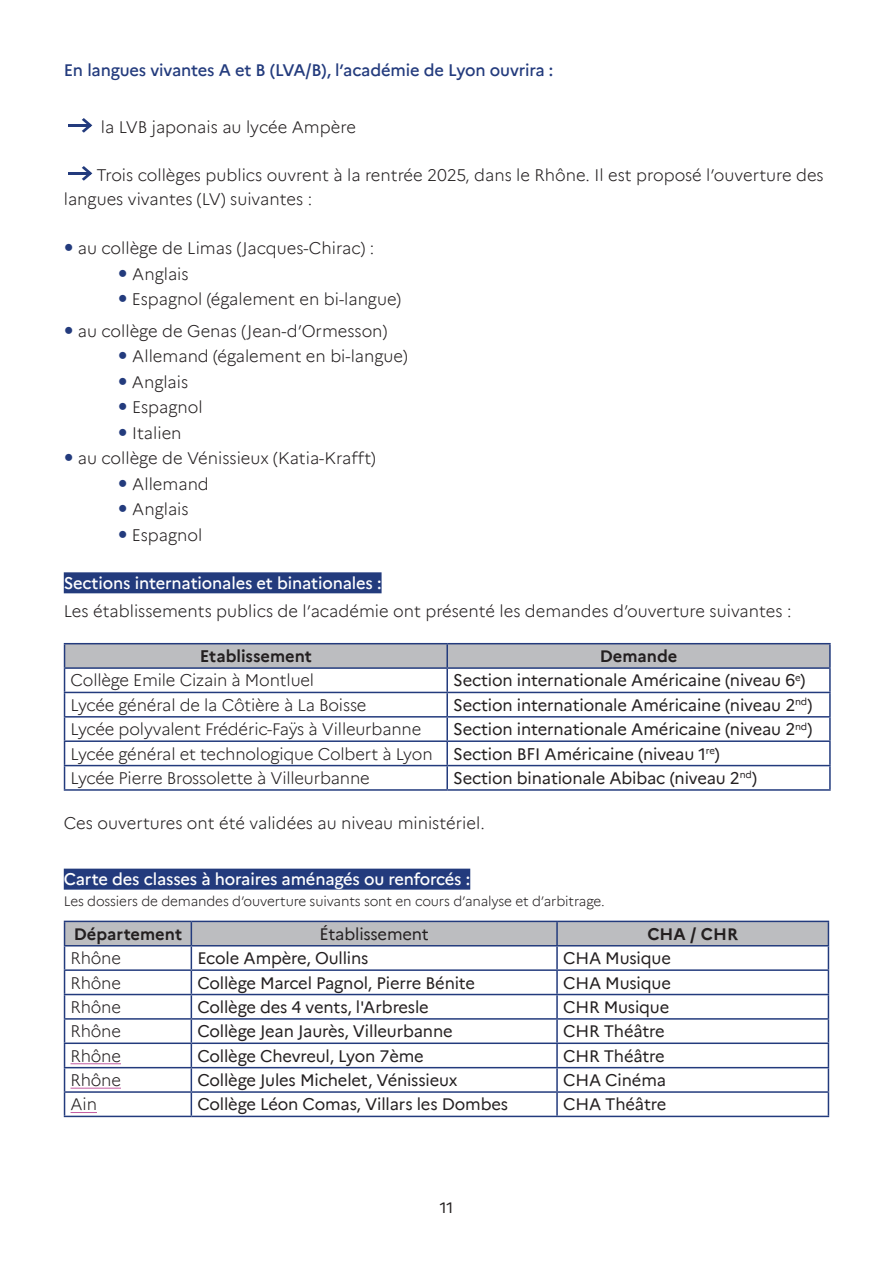
<style>
.page{position:relative;width:893px;height:1263px;background:#fff}
.page>*{position:absolute;margin:0;border:0;box-sizing:border-box;transform-origin:0 0}
.cc3{font:300 16.5px/24px "Marianne";color:#231f20}
.cc3-2{font:16.5px "Marianne";letter-spacing:-.01em;color:#231f20}
.courant1{font:500 16.5px "Marianne";letter-spacing:-.01em;color:#fff}
.courant1-2{font:500 16.5px "Marianne";letter-spacing:-.01em;color:#233b7d}
.t1{font:700 16.5px "Marianne";color:#231f20}
.t2{font:15px "Marianne";color:#231f20}
.courant1-3{font:300 13.5px "Marianne";letter-spacing:-.01em;color:#231f20}
</style>
<div class="page">
<div style="left:64px;top:572px;width:318px;height:21px;background:#233b7d"></div>
<div style="left:64px;top:869px;width:406px;height:21px;background:#233b7d"></div>
<hr style="left:68px;top:124px;width:22px;height:3px;background:#233b7d">
<svg style="left:82px;top:118px;width:10px;height:15px"></svg>
<hr style="left:68px;top:172px;width:22px;height:3px;background:#233b7d">
<svg style="left:82px;top:166px;width:10px;height:15px"></svg>
<hr style="left:64px;top:643px;width:383px;height:1px;background:#233b7d">
<hr style="left:447px;top:643px;width:384px;height:1px;background:#233b7d">
<hr style="left:829px;top:644px;width:2px;height:23px;background:#233b7d">
<hr style="left:447px;top:667px;width:384px;height:2px;background:#233b7d">
<hr style="left:829px;top:669px;width:2px;height:23px;background:#233b7d">
<hr style="left:447px;top:692px;width:384px;height:1px;background:#233b7d">
<hr style="left:829px;top:693px;width:2px;height:23px;background:#233b7d">
<hr style="left:447px;top:716px;width:384px;height:1px;background:#233b7d">
<hr style="left:829px;top:717px;width:2px;height:23px;background:#233b7d">
<hr style="left:447px;top:740px;width:384px;height:2px;background:#233b7d">
<hr style="left:829px;top:742px;width:2px;height:23px;background:#233b7d">
<svg style="left:64px;top:644px;width:766px;height:145px"></svg>
<hr style="left:447px;top:765px;width:384px;height:1px;background:#233b7d">
<hr style="left:446px;top:766px;width:2px;height:23px;background:#233b7d">
<hr style="left:829px;top:766px;width:2px;height:23px;background:#233b7d">
<hr style="left:64px;top:789px;width:383px;height:2px;background:#233b7d">
<hr style="left:447px;top:789px;width:384px;height:2px;background:#233b7d">
<hr style="left:64px;top:1116px;width:127px;height:1px;background:#233b7d">
<hr style="left:191px;top:1116px;width:366px;height:1px;background:#233b7d">
<hr style="left:557px;top:1116px;width:272px;height:1px;background:#233b7d">
<svg style="left:64px;top:921px;width:765px;height:195px"></svg>
<p class="courant1-2" style="left:64px;top:58px;width:491px">En langues vivantes A et B (LVA/B), l’académie de Lyon ouvrira :</p>
<p class="cc3" style="left:101px;top:113px;width:257px">la LVB japonais au lycée Ampère</p>
<p class="cc3" style="left:64px;top:161px;width:761px;text-indent:33px">Trois collèges publics ouvrent à la rentrée 2025, dans le Rhône. Il est proposé l’ouverture des langues vivantes (LV) suivantes :</p>
<p class="cc3" style="left:78px;top:235px;width:298px">au collège de Limas (Jacques-Chirac) :</p>
<p class="cc3" style="left:132px;top:260px;width:58px">Anglais</p>
<p class="cc3" style="left:132px;top:286px;width:271px">Espagnol (également en bi-langue)</p>
<p class="cc3" style="left:78px;top:317px;width:311px">au collège de Genas (Jean-d’Ormesson)</p>
<p class="cc3" style="left:132px;top:343px;width:277px">Allemand (également en bi-langue)</p>
<p class="cc3" style="left:132px;top:368px;width:72px;line-height:25.5px">Anglais<br>Espagnol</p>
<p class="cc3" style="left:132px;top:419px;width:51px">Italien</p>
<p class="cc3" style="left:78px;top:445px;width:299px">au collège de Vénissieux (Katia-Krafft)</p>
<p class="cc3" style="left:132px;top:470px;width:78px">Allemand</p>
<p class="cc3" style="left:132px;top:496px;width:58px">Anglais</p>
<p class="cc3" style="left:132px;top:521px;width:72px">Espagnol</p>
<p class="courant1" style="left:64px;top:570px;width:319px">Sections internationales et binationales :</p>
<p class="cc3" style="left:64px;top:598px;width:729px">Les établissements publics de l’académie ont présenté les demandes d’ouverture suivantes :</p>
<p class="t1" style="left:200px;top:643px;width:114px">Etablissement</p>
<p class="t1" style="left:600px;top:643px;width:79px">Demande</p>
<p class="cc3" style="left:71px;top:667px;width:245px">Collège Emile Cizain à Montluel</p>
<p class="cc3-2" style="left:453px;top:668px;width:354px">Section internationale Américaine (niveau 6<sup>e</sup>)</p>
<p class="cc3" style="left:71px;top:692px;width:297px">Lycée général de la Côtière à La Boisse</p>
<p class="cc3-2" style="left:453px;top:692px;width:361px">Section internationale Américaine (niveau 2<sup>nd</sup>)</p>
<p class="cc3" style="left:71px;top:716px;width:352px">Lycée polyvalent Frédéric-Faÿs à Villeurbanne</p>
<p class="cc3-2" style="left:453px;top:717px;width:361px">Section internationale Américaine (niveau 2<sup>nd</sup>)</p>
<p class="cc3" style="left:71px;top:740px;width:364px">Lycée général et technologique Colbert à Lyon</p>
<p class="cc3-2" style="left:453px;top:741px;width:268px">Section BFI Américaine (niveau 1<sup>re</sup>)</p>
<p class="cc3" style="left:71px;top:765px;width:301px">Lycée Pierre Brossolette à Villeurbanne</p>
<p class="cc3-2" style="left:453px;top:765px;width:305px">Section binationale Abibac (niveau 2<sup>nd</sup>)</p>
<p class="cc3" style="left:64px;top:809px;width:423px">Ces ouvertures ont été validées au niveau ministériel.</p>
<p class="courant1" style="left:64px;top:866px;width:408px">Carte des classes à horaires aménagés ou renforcés :</p>
<p class="courant1-3" style="left:64px;top:891px;width:542px">Les dossiers de demandes d’ouverture suivants sont en cours d’analyse et d’arbitrage.</p>
<p class="t1" style="left:74px;top:921px;width:110px">Département</p>
<p class="cc3-2" style="left:319px;top:921px;width:111px">Établissement</p>
<p class="t1" style="left:647px;top:921px;width:92px">CHA / CHR</p>
<p class="cc3" style="left:71px;top:945px;width:52px">Rhône</p>
<p class="cc3-2" style="left:197px;top:945px;width:173px">Ecole Ampère, Oullins</p>
<p class="cc3-2" style="left:563px;top:945px;width:109px">CHA Musique</p>
<p class="cc3" style="left:71px;top:969px;width:52px">Rhône</p>
<p class="cc3-2" style="left:197px;top:970px;width:279px">Collège Marcel Pagnol, Pierre Bénite</p>
<p class="cc3-2" style="left:563px;top:970px;width:109px">CHA Musique</p>
<p class="cc3" style="left:71px;top:994px;width:52px">Rhône</p>
<p class="cc3-2" style="left:197px;top:994px;width:233px">Collège des 4 vents, l'Arbresle</p>
<p class="cc3-2" style="left:563px;top:994px;width:108px">CHR Musique</p>
<p class="cc3" style="left:71px;top:1018px;width:52px">Rhône</p>
<p class="cc3-2" style="left:197px;top:1019px;width:257px">Collège Jean Jaurès, Villeurbanne</p>
<p class="cc3-2" style="left:563px;top:1019px;width:103px">CHR Théâtre</p>
<p class="cc3" style="left:71px;top:1042px;width:52px">Rhône</p>
<p class="cc3-2" style="left:197px;top:1043px;width:228px">Collège Chevreul, Lyon 7ème</p>
<p class="cc3-2" style="left:563px;top:1043px;width:103px">CHR Théâtre</p>
<p class="cc3" style="left:71px;top:1067px;width:52px">Rhône</p>
<p class="cc3-2" style="left:197px;top:1067px;width:262px">Collège Jules Michelet, Vénissieux</p>
<p class="cc3-2" style="left:563px;top:1067px;width:104px">CHA Cinéma</p>
<p class="cc3" style="left:71px;top:1091px;width:28px">Ain</p>
<p class="cc3-2" style="left:197px;top:1092px;width:312px">Collège Léon Comas, Villars les Dombes</p>
<p class="cc3-2" style="left:563px;top:1092px;width:105px">CHA Théâtre</p>
<p class="t2" style="left:440px;top:1196px;width:15px">11</p>
</div>
